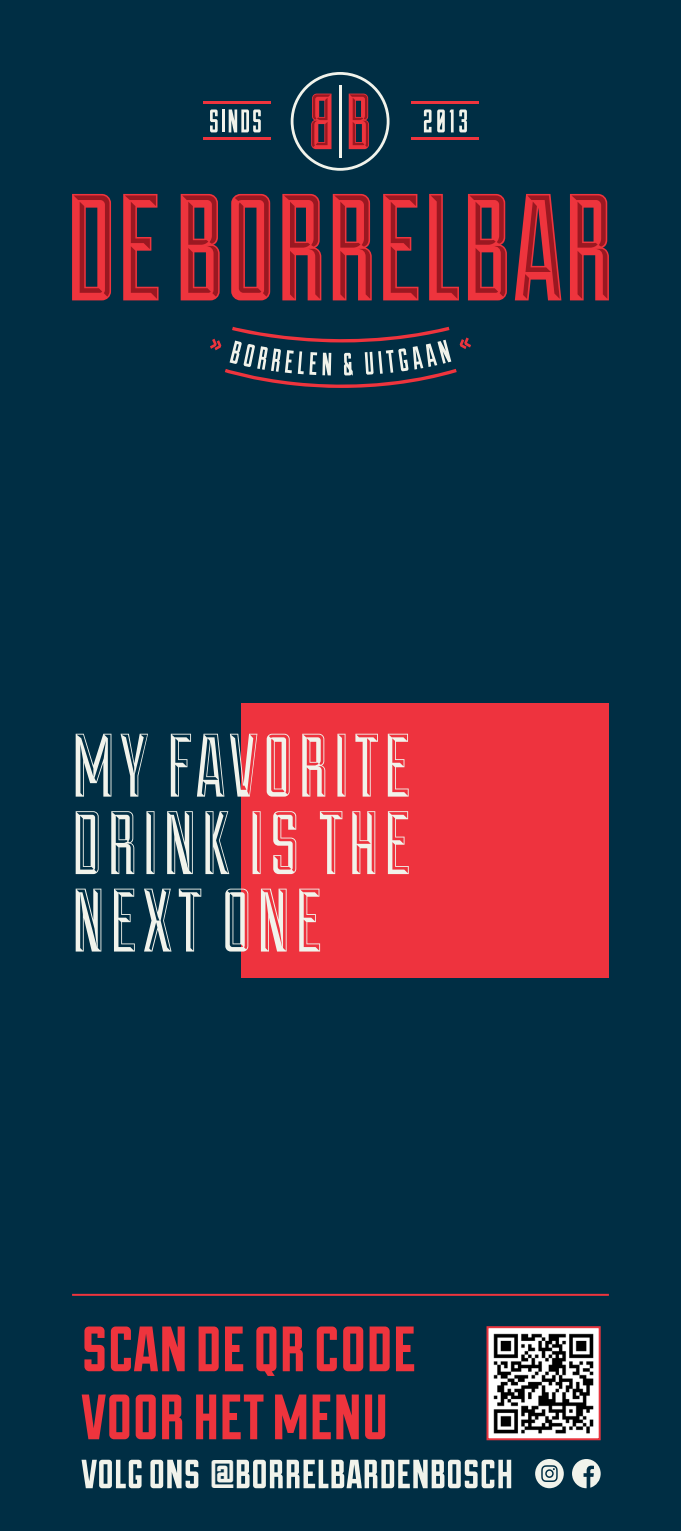
<style>
.page{position:relative;width:681px;height:1531px;background:#fff}
.page>*{position:absolute;margin:0;border:0;box-sizing:border-box;transform-origin:0 0}
.t1{font:89.8px/77.4px "Duke";letter-spacing:.06em;color:#f1f3eb;text-align:justify}
.t2{font:78.4px "Duke Fill";color:#ee343d}
.t3{font:50px "Duke Fill";color:#f1f3eb}
.s1{font-size:40px}
</style>
<div class="page">
<div style="left:0;top:0;width:680px;height:1531px;background:#002e44"></div>
<svg style="left:210px;top:327px;width:261px;height:61px"></svg>
<svg style="left:72px;top:194px;width:39px;height:106px"></svg>
<svg style="left:123px;top:194px;width:35px;height:106px"></svg>
<svg style="left:181px;top:194px;width:38px;height:106px"></svg>
<svg style="left:231px;top:194px;width:39px;height:106px"></svg>
<svg style="left:282px;top:194px;width:39px;height:106px"></svg>
<svg style="left:332px;top:194px;width:39px;height:106px"></svg>
<svg style="left:383px;top:194px;width:35px;height:106px"></svg>
<svg style="left:429px;top:194px;width:30px;height:106px"></svg>
<svg style="left:467px;top:194px;width:39px;height:106px"></svg>
<svg style="left:514px;top:194px;width:47px;height:106px"></svg>
<svg style="left:569px;top:194px;width:39px;height:106px"></svg>
<hr style="left:203px;top:101px;width:67px;height:3px;background:#ee343d">
<hr style="left:203px;top:137px;width:67px;height:3px;background:#ee343d">
<hr style="left:411px;top:101px;width:67px;height:3px;background:#ee343d">
<hr style="left:411px;top:137px;width:67px;height:3px;background:#ee343d">
<svg style="left:290px;top:72px;width:99px;height:99px"></svg>
<svg style="left:210px;top:109px;width:7px;height:23px"></svg>
<hr style="left:222px;top:109px;width:2px;height:23px;background:#f1f3eb">
<svg style="left:228px;top:109px;width:33px;height:23px"></svg>
<svg style="left:423px;top:109px;width:8px;height:23px"></svg>
<svg style="left:437px;top:109px;width:16px;height:23px"></svg>
<svg style="left:459px;top:109px;width:7px;height:23px"></svg>
<hr style="left:338px;top:86px;width:3px;height:72px;background:#f1f3eb">
<div style="left:241px;top:703px;width:367px;height:274px;background:#ee333e"></div>
<svg style="left:535px;top:1459px;width:28px;height:29px"></svg>
<svg style="left:572px;top:1459px;width:28px;height:29px"></svg>
<hr style="left:72px;top:1294px;width:536px;height:2px;background:#ee343d">
<img style="left:489px;top:1329px;width:108px;height:108px">
<div style="left:486px;top:1326px;width:114px;height:114px;border:2px solid #e8343e"></div>
<p class="t1" style="left:72px;top:724px;width:341px">MY FAVORITE DRINK IS THE NEXT ONE</p>
<p class="t2" style="left:81px;top:1299px;width:336px">scan de qr code</p>
<p class="t2" style="left:81px;top:1367px;width:308px">voor het menu</p>
<p class="t3" style="left:81px;top:1442px;width:433px">volg ons <span class="s1">@</span>borrelbardenbosch</p>
</div>
